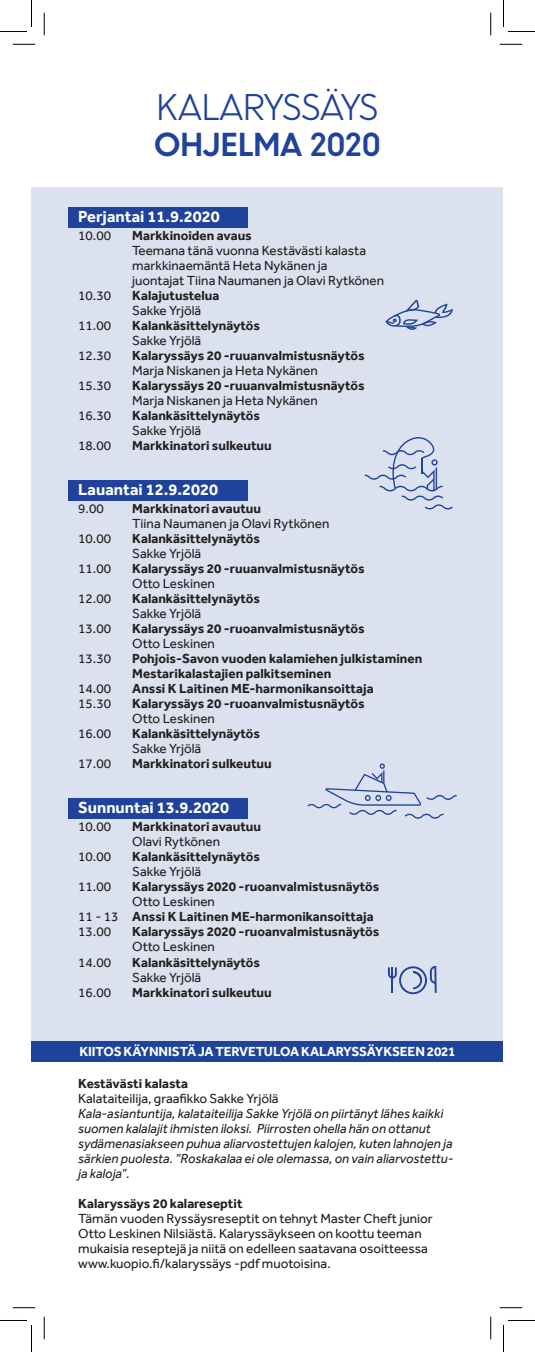
<style>
.page{position:relative;width:535px;height:1352px;background:#fff}
.page>*{position:absolute;margin:0;border:0;box-sizing:border-box;transform-origin:0 0}
.t1{font:300 33.6px "U8";letter-spacing:-.02em;color:#1f439b}
.t2{font:700 30px "U8";color:#1f439b}
.t3{font:700 16.5px "Effra";color:#fff}
.t4{font:700 13.5px/15px "Effra";color:#231f20}
.t5{font:13.5px/15px "Effra";color:#231f20}
.t6{font:italic 13.5px/15px "Effra";color:#231f20}
.t7{font:700 13.5px "Effra";letter-spacing:-.015em;color:#fff}
.s1{font-weight:400}
</style>
<div class="page">
<div style="left:32px;top:187px;width:471px;height:874px;background:#dbe1ef"></div>
<div style="left:32px;top:1040px;width:471px;height:21px;background:#1f439b"></div>
<div style="left:68px;top:798px;width:180px;height:20px;background:#1f439b"></div>
<div style="left:68px;top:480px;width:180px;height:21px;background:#1f439b"></div>
<div style="left:68px;top:207px;width:180px;height:20px;background:#1f439b"></div>
<svg style="left:386px;top:299px;width:67px;height:31px"></svg>
<svg style="left:365px;top:437px;width:88px;height:72px"></svg>
<svg style="left:307px;top:763px;width:150px;height:56px"></svg>
<svg style="left:388px;top:966px;width:49px;height:28px"></svg>
<svg style="left:13px;top:44px;width:22px;height:1px"></svg>
<svg style="left:500px;top:44px;width:22px;height:1px"></svg>
<svg style="left:13px;top:1307px;width:22px;height:1px"></svg>
<svg style="left:500px;top:1307px;width:22px;height:1px"></svg>
<svg style="left:44px;top:13px;width:1px;height:22px"></svg>
<svg style="left:44px;top:1316px;width:1px;height:23px"></svg>
<svg style="left:490px;top:13px;width:1px;height:22px"></svg>
<svg style="left:490px;top:1316px;width:1px;height:23px"></svg>
<svg style="left:0;top:0;width:32px;height:32px"></svg>
<svg style="left:0;top:1320px;width:32px;height:31px"></svg>
<svg style="left:503px;top:0;width:32px;height:32px"></svg>
<svg style="left:503px;top:1320px;width:32px;height:31px"></svg>
<p class="t1" style="left:156px;top:82px;width:224px">KALARYSSÄYS</p>
<p class="t2" style="left:154px;top:121px;width:228px">OHJELMA 2020</p>
<p class="t3" style="left:78px;top:207px;width:143px">Perjantai 11.9.2020</p>
<p class="t5" style="left:78px;top:228px;width:34px">10.00</p>
<p class="t4" style="left:132px;top:228px;width:121px">Markkinoiden avaus</p>
<p class="t5" style="left:132px;top:243px;width:235px">Teemana tänä vuonna Kestävästi kalasta</p>
<p class="t5" style="left:132px;top:258px;width:197px">markkinaemäntä Heta Nykänen ja</p>
<p class="t5" style="left:132px;top:273px;width:253px">juontajat Tiina Naumanen ja Olavi Rytkönen</p>
<p class="t5" style="left:78px;top:288px;width:34px">10.30</p>
<p class="t4" style="left:132px;top:288px;width:89px">Kalajutustelua</p>
<p class="t5" style="left:132px;top:303px;width:71px">Sakke Yrjölä</p>
<p class="t5" style="left:78px;top:318px;width:34px">11.00</p>
<p class="t4" style="left:132px;top:318px;width:129px">Kalankäsittelynäytös</p>
<p class="t5" style="left:132px;top:333px;width:71px">Sakke Yrjölä</p>
<p class="t5" style="left:78px;top:348px;width:34px">12.30</p>
<p class="t4" style="left:132px;top:348px;width:234px">Kalaryssäys 20 -ruuanvalmistusnäytös</p>
<p class="t5" style="left:132px;top:363px;width:187px">Marja Niskanen ja Heta Nykänen</p>
<p class="t5" style="left:78px;top:378px;width:34px">15.30</p>
<p class="t4" style="left:132px;top:378px;width:234px">Kalaryssäys 20 -ruuanvalmistusnäytös</p>
<p class="t5" style="left:132px;top:393px;width:187px">Marja Niskanen ja Heta Nykänen</p>
<p class="t5" style="left:78px;top:408px;width:34px">16.30</p>
<p class="t4" style="left:132px;top:408px;width:129px">Kalankäsittelynäytös</p>
<p class="t5" style="left:132px;top:423px;width:71px">Sakke Yrjölä</p>
<p class="t5" style="left:78px;top:438px;width:34px">18.00</p>
<p class="t4" style="left:132px;top:438px;width:141px">Markkinatori sulkeutuu</p>
<p class="t3" style="left:78px;top:480px;width:141px">Lauantai 12.9.2020</p>
<p class="t5" style="left:78px;top:501px;width:27px">9.00</p>
<p class="t4" style="left:132px;top:501px;width:130px">Markkinatori avautuu</p>
<p class="t5" style="left:132px;top:516px;width:199px">Tiina Naumanen ja Olavi Rytkönen</p>
<p class="t5" style="left:78px;top:531px;width:34px">10.00</p>
<p class="t4" style="left:132px;top:531px;width:129px">Kalankäsittelynäytös</p>
<p class="t5" style="left:132px;top:546px;width:71px">Sakke Yrjölä</p>
<p class="t5" style="left:78px;top:561px;width:34px">11.00</p>
<p class="t4" style="left:132px;top:561px;width:234px">Kalaryssäys 20 -ruuanvalmistusnäytös</p>
<p class="t5" style="left:132px;top:576px;width:84px">Otto Leskinen</p>
<p class="t5" style="left:78px;top:591px;width:34px">12.00</p>
<p class="t4" style="left:132px;top:591px;width:129px">Kalankäsittelynäytös</p>
<p class="t5" style="left:132px;top:606px;width:71px">Sakke Yrjölä</p>
<p class="t5" style="left:78px;top:621px;width:34px">13.00</p>
<p class="t4" style="left:132px;top:621px;width:234px">Kalaryssäys 20 -ruoanvalmistusnäytös</p>
<p class="t5" style="left:132px;top:636px;width:84px">Otto Leskinen</p>
<p class="t5" style="left:78px;top:651px;width:34px">13.30</p>
<p class="t4" style="left:132px;top:651px;width:291px">Pohjois-Savon vuoden kalamiehen julkistaminen<br>Mestarikalastajien palkitseminen</p>
<p class="t5" style="left:78px;top:681px;width:34px">14.00</p>
<p class="t4" style="left:132px;top:681px;width:243px">Anssi K Laitinen ME-harmonikansoittaja</p>
<p class="t5" style="left:78px;top:696px;width:34px">15.30</p>
<p class="t4" style="left:132px;top:696px;width:234px">Kalaryssäys 20 -ruoanvalmistusnäytös</p>
<p class="t5" style="left:132px;top:711px;width:84px">Otto Leskinen</p>
<p class="t5" style="left:78px;top:726px;width:34px">16.00</p>
<p class="t4" style="left:132px;top:726px;width:129px">Kalankäsittelynäytös</p>
<p class="t5" style="left:132px;top:741px;width:71px">Sakke Yrjölä</p>
<p class="t5" style="left:78px;top:756px;width:34px">17.00</p>
<p class="t4" style="left:132px;top:756px;width:141px">Markkinatori sulkeutuu</p>
<p class="t3" style="left:78px;top:798px;width:152px">Sunnuntai 13.9.2020</p>
<p class="t5" style="left:78px;top:819px;width:34px">10.00</p>
<p class="t4" style="left:132px;top:819px;width:130px">Markkinatori avautuu</p>
<p class="t5" style="left:132px;top:834px;width:89px">Olavi Rytkönen</p>
<p class="t5" style="left:78px;top:849px;width:34px">10.00</p>
<p class="t4" style="left:132px;top:849px;width:129px">Kalankäsittelynäytös</p>
<p class="t5" style="left:132px;top:864px;width:71px">Sakke Yrjölä</p>
<p class="t5" style="left:78px;top:879px;width:34px">11.00</p>
<p class="t4" style="left:132px;top:879px;width:249px">Kalaryssäys 2020 -ruoanvalmistusnäytös</p>
<p class="t5" style="left:132px;top:894px;width:84px">Otto Leskinen</p>
<p class="t4" style="left:78px;top:909px;width:297px"><span class="s1">11 - 13</span> Anssi K Laitinen ME-harmonikansoittaja</p>
<p class="t5" style="left:78px;top:924px;width:34px">13.00</p>
<p class="t4" style="left:132px;top:924px;width:249px">Kalaryssäys 2020 -ruoanvalmistusnäytös</p>
<p class="t5" style="left:132px;top:939px;width:84px">Otto Leskinen</p>
<p class="t5" style="left:78px;top:954px;width:34px">14.00</p>
<p class="t4" style="left:132px;top:954px;width:129px">Kalankäsittelynäytös</p>
<p class="t5" style="left:132px;top:969px;width:71px">Sakke Yrjölä</p>
<p class="t5" style="left:78px;top:984px;width:34px">16.00</p>
<p class="t4" style="left:132px;top:984px;width:141px">Markkinatori sulkeutuu</p>
<p class="t7" style="left:80px;top:1043px;width:377px">KIITOS KÄYNNISTÄ JA TERVETULOA KALARYSSÄYKSEEN 2021</p>
<p class="t4" style="left:78px;top:1075px;width:111px">Kestävästi kalasta</p>
<p class="t5" style="left:78px;top:1090px;width:202px">Kalataiteilija, graafikko Sakke Yrjölä</p>
<p class="t6" style="left:78px;top:1105px;width:377px">Kala-asiantuntija, kalataiteilija Sakke Yrjölä on piirtänyt lähes kaikki suomen kalalajit ihmisten iloksi. Piirrosten ohella hän on ottanut sydämenasiakseen puhua aliarvostettujen kalojen, kuten lahnojen ja särkien puolesta. ”Roskakalaa ei ole olemassa, on vain aliarvostettu&shy;ja kaloja”.</p>
<p class="t4" style="left:78px;top:1195px;width:166px">Kalaryssäys 20 kalareseptit</p>
<p class="t5" style="left:78px;top:1210px;width:356px">Tämän vuoden Ryssäysreseptit on tehnyt Master Cheft junior Otto Leskinen Nilsiästä. Kalaryssäykseen on koottu teeman mukaisia reseptejä ja niitä on edelleen saatavana osoitteessa www.kuopio.fi/kalaryssäys -pdf muotoisina.</p>
</div>
